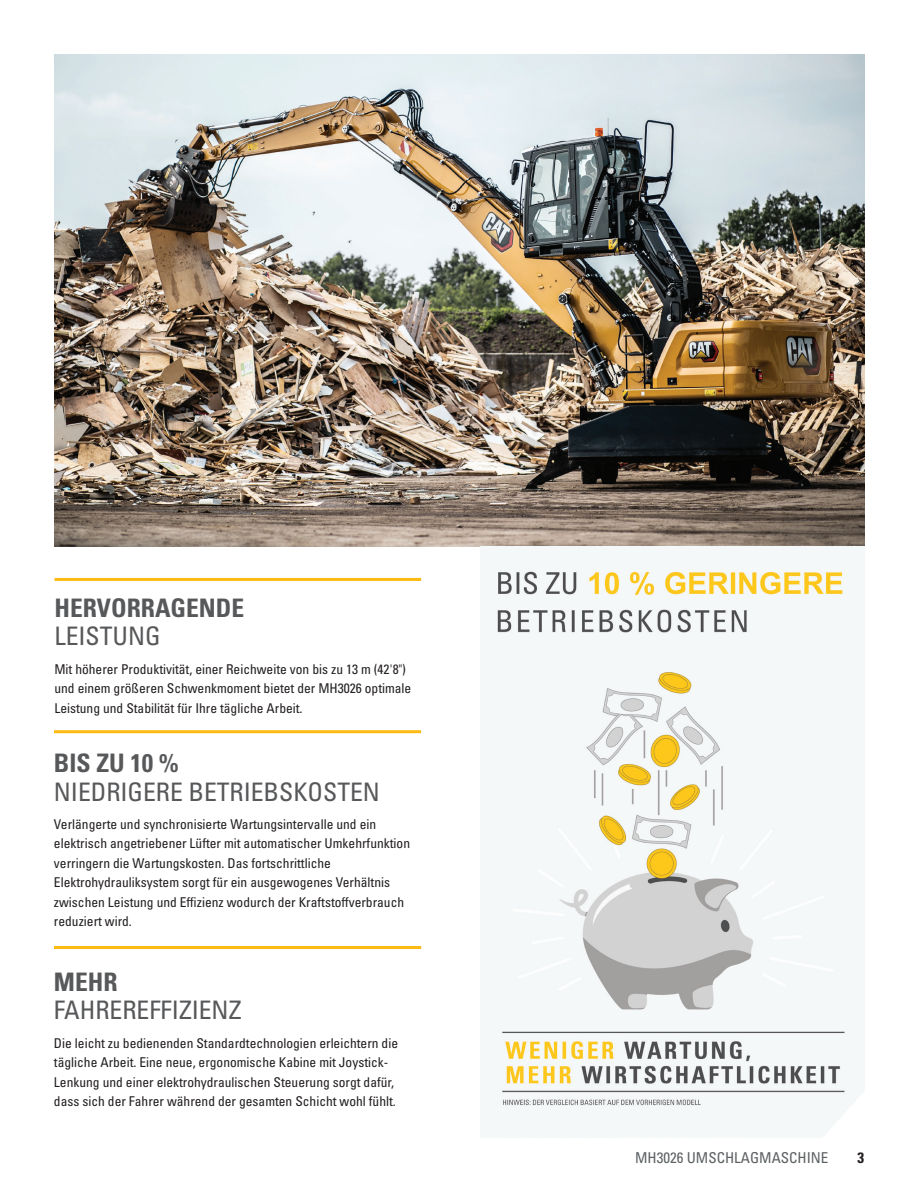
<style>
.page{position:relative;width:918px;height:1188px;background:#fff}
.page>*{position:absolute;margin:0;border:0;box-sizing:border-box;transform-origin:0 0}
.t1{font:condensed 25.5px "Univers LTCYR 57";color:#57585a}
.t2{font:25.5px "Univers LTCYR 67 Bold Cond";color:#57585a}
.t3{font:condensed 15px "Univers LTCYR 57";color:#5d6163}
.t4{font:15px "Univers LTCYR 67 Bold Cond";color:#231f20}
.t5{font:condensed 13.5px/19.5px "Univers LTCYR 57";color:#231f20}
</style>
<div class="page">
<img style="left:55px;top:54px;width:810px;height:492px">
<img style="left:497px;top:546px;width:368px;height:589px">
<hr style="left:55px;top:578px;width:366px;height:3px;background:#fcba13">
<hr style="left:54px;top:730px;width:367px;height:3px;background:#fcba13">
<hr style="left:54px;top:946px;width:367px;height:3px;background:#fcba13">
<h1 class="t2" style="left:54px;top:592px;width:191px">HERVORRAGENDE</h1>
<h1 class="t1" style="left:54px;top:620px;width:108px">LEISTUNG</h1>
<p class="t5" style="left:54px;top:659px;width:358px">Mit höherer Produktivität, einer Reichweite von bis zu 13 m (42'8") und einem größeren Schwenkmoment bietet der MH3026 optimale<br>Leistung und Stabilität für Ihre tägliche Arbeit.</p>
<h1 class="t2" style="left:54px;top:747px;width:126px">BIS ZU 10 %</h1>
<h1 class="t1" style="left:54px;top:775px;width:327px">NIEDRIGERE BETRIEBSKOSTEN</h1>
<p class="t5" style="left:54px;top:814px;width:358px">Verlängerte und synchronisierte Wartungsintervalle und ein elektrisch angetriebener Lüfter mit automatischer Umkehrfunktion verringern die Wartungskosten. Das fortschrittliche Elektrohydrauliksystem sorgt für ein ausgewogenes Verhältnis zwischen Leistung und Effizienz wodurch der Kraftstoffverbrauch reduziert wird.</p>
<h1 class="t2" style="left:54px;top:966px;width:65px">MEHR</h1>
<h1 class="t1" style="left:54px;top:994px;width:189px">FAHREREFFIZIENZ</h1>
<p class="t5" style="left:54px;top:1033px;width:346px">Die leicht zu bedienenden Standardtechnologien erleichtern die tägliche Arbeit. Eine neue, ergonomische Kabine mit Joystick-Lenkung und einer elektrohydraulischen Steuerung sorgt dafür, dass sich der Fahrer während der gesamten Schicht wohl fühlt.</p>
<p class="t3" style="left:635px;top:1148px;width:195px">MH3026 UMSCHLAGMASCHINE</p>
<p class="t4" style="left:857px;top:1148px;width:8px">3</p>
</div>
